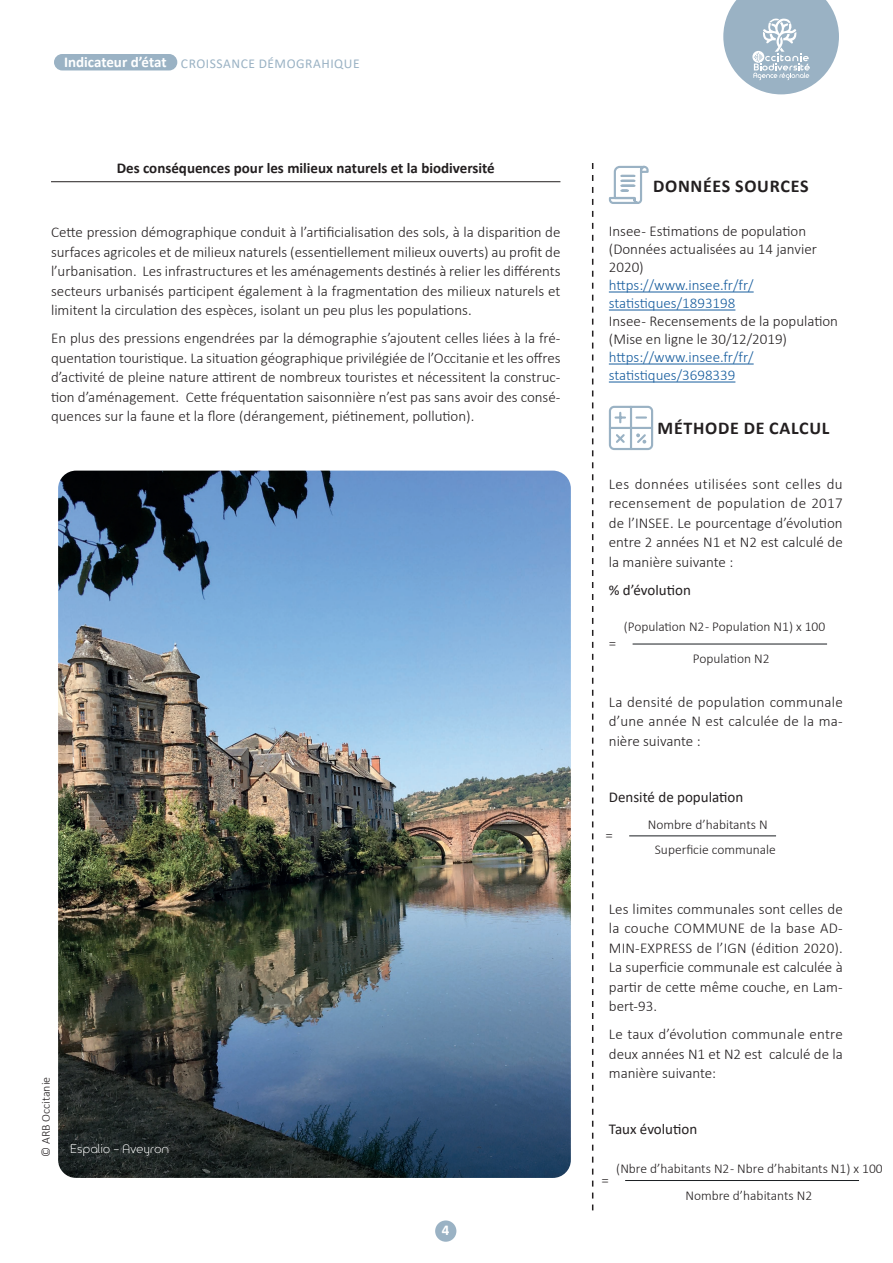
<style>
.page{position:relative;width:893px;height:1263px;background:#fff}
.page>*{position:absolute;margin:0;border:0;box-sizing:border-box;transform-origin:0 0}
.t1{font:700 18px "Calibri";letter-spacing:.04em;color:#231f20}
.t2{font:300 15px/19.5px "Calibri";color:#231f20;text-align:justify}
.t3{font:300 15px/18px "Calibri";color:#175d9e}
.t4{font:700 15px "Calibri";color:#231f20}
.t5{font:15px "Calibri";color:#231f20}
.t6{font:700 15px "Calibri";color:#fff}
.t7{font:300 13.5px/26.5px "Calibri";color:#231f20;text-align:center}
.t8{font:13.5px "Calibri";letter-spacing:.04em;color:#9ab2c4}
.t9{font:12px "Time Burner";letter-spacing:.03em;color:#fff}
.t10{font:300 12px "Calibri";color:#231f20}
.s1{font-weight:700;font-size:15px;color:#fff}
</style>
<div class="page">
<svg style="left:723px;top:0;width:116px;height:94px"></svg>
<hr style="left:51px;top:181px;width:509px;height:1px;background:#231f20">
<div style="left:54px;top:54px;width:123px;height:16px;background:#9ab2c4;border-radius:8px"></div>
<div style="left:435px;top:1220px;width:21px;height:22px;background:#9ab2c4;border-radius:50%"></div>
<svg style="left:592px;top:163px;width:1px;height:1047px"></svg>
<hr style="left:609px;top:292px;width:145px;height:1px;background:#175d9e">
<hr style="left:609px;top:310px;width:126px;height:1px;background:#175d9e">
<hr style="left:609px;top:364px;width:145px;height:1px;background:#175d9e">
<hr style="left:609px;top:382px;width:126px;height:1px;background:#175d9e">
<svg style="left:608px;top:165px;width:41px;height:39px"></svg>
<svg style="left:608px;top:405px;width:46px;height:46px"></svg>
<hr style="left:633px;top:644px;width:194px;height:1px;background:#1b1f22">
<img style="left:58px;top:471px;width:513px;height:707px">
<hr style="left:625px;top:1180px;width:234px;height:1px;background:#1b1f22">
<hr style="left:629px;top:836px;width:147px;height:1px;background:#1b1f22">
<p class="t8" style="left:64px;top:55px;width:297px"><span class="s1">Indicateur d’état</span> CROISSANCE DÉMOGRAHIQUE</p>
<p class="t4" style="left:117px;top:157px;width:380px">Des conséquences pour les milieux naturels et la biodiversité</p>
<p class="t2" style="left:51px;top:222px;width:511px">Cette pression démographique conduit à l’artificialisation des sols, à la disparition de surfaces agricoles et de milieux naturels (essentiellement milieux ouverts) au profit de l’urbanisation. Les infrastructures et les aménagements destinés à relier les différents secteurs urbanisés participent également à la fragmentation des milieux naturels et limitent la circulation des espèces, isolant un peu plus les populations.</p>
<p class="t2" style="left:51px;top:328px;width:511px">En plus des pressions engendrées par la démographie s’ajoutent celles liées à la fré&shy;quentation touristique. La situation géographique privilégiée de l’Occitanie et les offres d’activité de pleine nature attirent de nombreux touristes et nécessitent la construc&shy;tion d’aménagement. Cette fréquentation saisonnière n’est pas sans avoir des consé&shy;quences sur la faune et la flore (dérangement, piétinement, pollution).</p>
<p class="t10" style="left:38px;top:1157px;width:81px;rotate:-90deg">© ARB Occitanie</p>
<p class="t9" style="left:71px;top:1139px;width:100px">Espalio - Aveyron</p>
<p class="t6" style="left:442px;top:1219px;width:9px">4</p>
<p class="t1" style="left:653px;top:173px;width:157px">DONNÉES SOURCES</p>
<p class="t2" style="left:609px;top:222px;width:210px;line-height:18px;text-align:left">Insee - Estimations de population (Données actualisées au 14 janvier<br>2020)</p>
<p class="t3" style="left:609px;top:276px;width:146px">https://www.insee.fr/fr/ statistiques/1893198</p>
<p class="t2" style="left:609px;top:312px;width:231px;line-height:18px">Insee - Recensements de la population (Mise en ligne le 30/12/2019)</p>
<p class="t3" style="left:609px;top:348px;width:146px">https://www.insee.fr/fr/ statistiques/3698339</p>
<p class="t1" style="left:658px;top:415px;width:173px">MÉTHODE DE CALCUL</p>
<p class="t2" style="left:609px;top:474px;width:235px">Les données utilisées sont celles du recensement de population de 2017 de l’INSEE. Le pourcentage d’évolution entre 2 années N1 et N2 est calculé de la manière suivante :</p>
<p class="t5" style="left:609px;top:579px;width:84px">% d’évolution</p>
<p class="t7" style="left:624px;top:613px;width:203px">(Population N2 - Population N1) x 100</p>
<p class="t7" style="left:693px;top:645px;width:78px">Population N2</p>
<p class="t2" style="left:609px;top:633px;width:9px">=</p>
<p class="t2" style="left:609px;top:692px;width:235px">La densité de population communale d’une année N est calculée de la ma&shy;nière suivante :</p>
<p class="t5" style="left:609px;top:786px;width:136px">Densité de population</p>
<p class="t2" style="left:605px;top:825px;width:9px">=</p>
<p class="t7" style="left:648px;top:811px;width:129px;line-height:25.7px">Nombre d’habitants N<br>Superficie communale</p>
<p class="t2" style="left:609px;top:899px;width:235px">Les limites communales sont celles de la couche COMMUNE de la base AD-MIN-EXPRESS de l’IGN (édition 2020).<br>La superficie communale est calculée à partir de cette même couche, en Lam&shy;bert-93.</p>
<p class="t2" style="left:609px;top:1024px;width:235px">Le taux d’évolution communale entre deux années N1 et N2 est calculé de la manière suivante:</p>
<p class="t5" style="left:609px;top:1119px;width:90px">Taux évolution</p>
<p class="t2" style="left:601px;top:1170px;width:9px">=</p>
<p class="t7" style="left:616px;top:1155px;width:268px">(Nbre d’habitants N2 - Nbre d’habitants N1) x 100<br>Nombre d’habitants N2</p>
</div>
